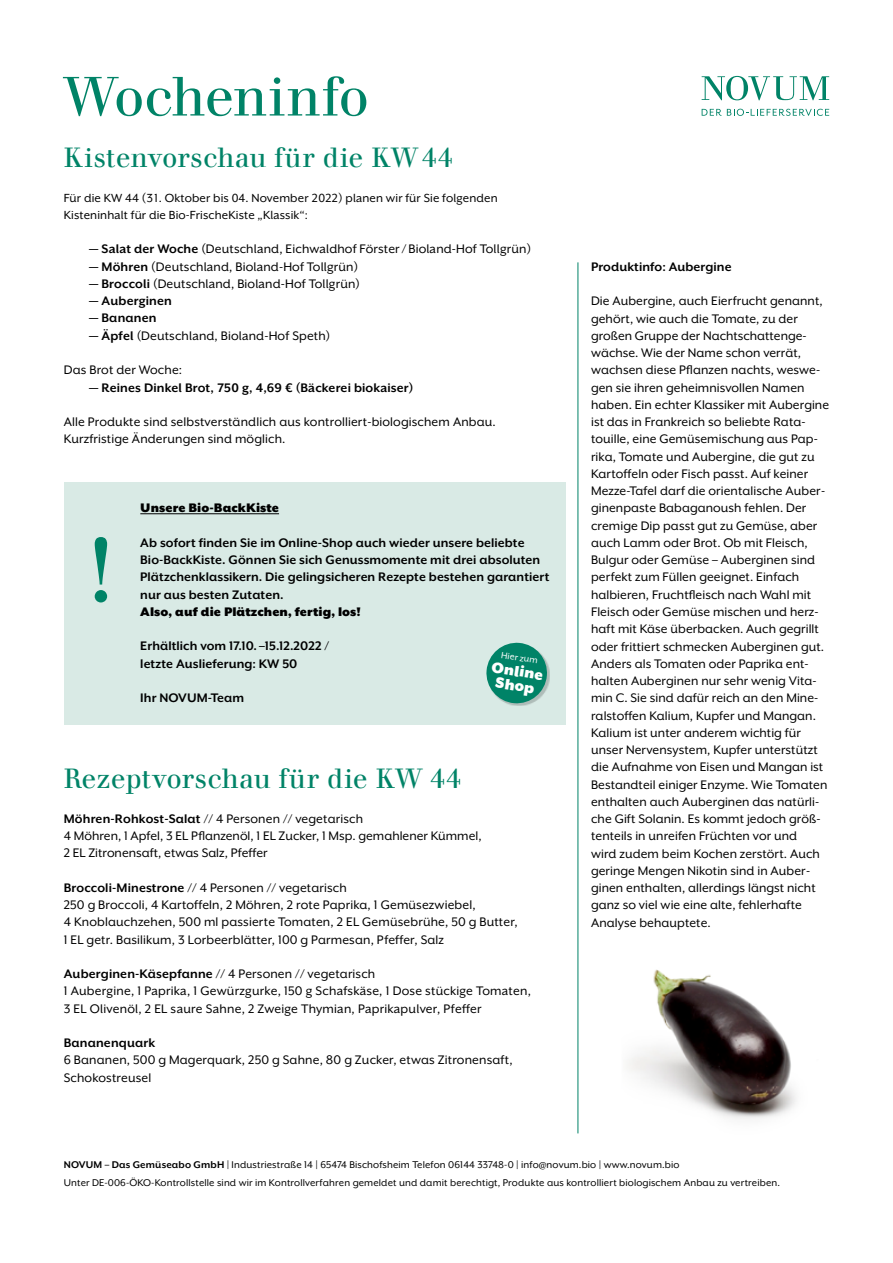
<style>
.page{position:relative;width:893px;height:1263px;background:#fff}
.page>*{position:absolute;margin:0;border:0;box-sizing:border-box;transform-origin:0 0}
.t1{font:90px "Walbaum Com";color:#008367}
.t2{font:54px "Walbaum Com";letter-spacing:-.015em;color:#008367}
.t3{font:27px "Walbaum Com";letter-spacing:.015em;color:#008367}
.t4{font:900 17.25px/14.7px "Mr Eaves XL San OT";color:#fff;text-align:center}
.t5{font:14.25px/17.2px "Mr Eaves XL San OT";letter-spacing:.005em;color:#000}
.t6{font:700 14.25px/17.2px "Mr Eaves XL San OT";letter-spacing:.005em;color:#000}
.t7{font:900 14.25px "Mr Eaves XL San OT";letter-spacing:.005em;color:#000}
.t8{font:13.5px/17.2px "Mr Eaves XL San OT";letter-spacing:.01em;color:#000}
.t9{font:11.25px/17.7px "Mr Eaves XL San OT";letter-spacing:.01em;color:#000}
.t10{font:10.35px "Mr Eaves XL San OT";color:#fff}
.s1{font-weight:700}
</style>
<div class="page">
<svg style="left:702px;top:76px;width:127px;height:24px"></svg>
<svg style="left:702px;top:109px;width:127px;height:7px"></svg>
<img style="left:627px;top:969px;width:169px;height:151px">
<div style="left:64px;top:482px;width:502px;height:243px;background:#d9eae5"></div>
<hr style="left:140px;top:513px;width:139px;height:1px;background:#000">
<hr style="left:578px;top:262px;width:1px;height:871px;background:#008367">
<div style="left:488px;top:644px;width:62px;height:62px;background:#000;opacity:.2"></div>
<svg style="left:486px;top:642px;width:62px;height:63px"></svg>
<h2 class="t2" style="left:64px;top:64px;width:307px">Wocheninfo</h2>
<h3 class="t3" style="left:64px;top:142px;width:391px">Kistenvorschau für die KW44</h3>
<p class="t8" style="left:64px;top:189px;width:435px">Für die KW 44 (31. Oktober bis 04. November 2022) planen wir für Sie folgenden<br>Kisteninhalt für die Bio-FrischeKiste „Klassik“:</p>
<p class="t5" style="left:89px;top:240px;width:443px"><span class="s1">— Salat der Woche</span> (Deutschland, Eichwaldhof Förster/ Bioland-Hof Tollgrün)</p>
<p class="t5" style="left:89px;top:258px;width:270px"><span class="s1">— Möhren</span> (Deutschland, Bioland-Hof Tollgrün)</p>
<p class="t5" style="left:89px;top:275px;width:272px"><span class="s1">— Broccoli</span> (Deutschland, Bioland-Hof Tollgrün)</p>
<p class="t6" style="left:89px;top:292px;width:84px">— Auberginen</p>
<p class="t6" style="left:89px;top:309px;width:69px">— Bananen</p>
<p class="t5" style="left:89px;top:327px;width:243px"><span class="s1">— Äpfel</span> (Deutschland, Bioland-Hof Speth)</p>
<p class="t5" style="left:64px;top:361px;width:120px">Das Brot der Woche:</p>
<p class="t6" style="left:89px;top:379px;width:326px">— Reines Dinkel Brot, 750 g, 4,69 € (Bäckerei biokaiser)</p>
<p class="t5" style="left:64px;top:413px;width:434px">Alle Produkte sind selbstverständlich aus kontrolliert-biologischem Anbau.<br>Kurzfristige Änderungen sind möglich.</p>
<h1 class="t1" style="left:88px;top:516px;width:28px">!</h1>
<p class="t7" style="left:140px;top:500px;width:140px">Unsere Bio-BackKiste</p>
<p class="t6" style="left:140px;top:534px;width:411px">Ab sofort finden Sie im Online-Shop auch wieder unsere beliebte Bio-BackKiste. Gönnen Sie sich Genussmomente mit drei absoluten Plätzchenklassikern. Die gelingsicheren Rezepte bestehen garantiert nur aus besten Zutaten.</p>
<p class="t7" style="left:140px;top:603px;width:222px">Also, auf die Plätzchen, fertig, los!</p>
<p class="t6" style="left:140px;top:637px;width:190px">Erhältlich vom 17.10. –15.12.2022 / letzte Auslieferung: KW 50</p>
<p class="t6" style="left:140px;top:689px;width:105px">Ihr NOVUM-Team</p>
<p class="t10" style="left:502px;top:649px;width:38px;rotate:9deg">Hier zum</p>
<p class="t4" style="left:493px;top:660px;width:53px;rotate:9deg">Online<br>Shop</p>
<h3 class="t3" style="left:64px;top:763px;width:399px">Rezeptvorschau für die KW 44</h3>
<p class="t5" style="left:64px;top:810px;width:419px"><span class="s1">Möhren-Rohkost-Salat</span> // 4 Personen // vegetarisch<br>4 Möhren, 1 Apfel, 3 EL Pflanzenöl, 1 EL Zucker, 1 Msp. gemahlener Kümmel,<br>2 EL Zitronensaft, etwas Salz, Pfeffer</p>
<p class="t5" style="left:64px;top:879px;width:455px"><span class="s1">Broccoli-Minestrone</span> // 4 Personen // vegetarisch<br>250 g Broccoli, 4 Kartoffeln, 2 Möhren, 2 rote Paprika, 1 Gemüsezwiebel,<br>4 Knoblauchzehen, 500 ml passierte Tomaten, 2 EL Gemüsebrühe, 50 g Butter, 1 EL getr. Basilikum, 3 Lorbeerblätter, 100 g Parmesan, Pfeffer, Salz</p>
<p class="t5" style="left:64px;top:965px;width:469px"><span class="s1">Auberginen-Käsepfanne</span> // 4 Personen // vegetarisch<br>1 Aubergine, 1 Paprika, 1 Gewürzgurke, 150 g Schafskäse, 1 Dose stückige Tomaten,<br>3 EL Olivenöl, 2 EL saure Sahne, 2 Zweige Thymian, Paprikapulver, Pfeffer</p>
<p class="t6" style="left:64px;top:1034px;width:93px">Bananenquark</p>
<p class="t5" style="left:64px;top:1051px;width:450px">6 Bananen, 500 g Magerquark, 250 g Sahne, 80 g Zucker, etwas Zitronensaft,<br>Schokostreusel</p>
<p class="t6" style="left:591px;top:258px;width:142px">Produktinfo: Aubergine</p>
<p class="t5" style="left:591px;top:292px;width:240px">Die Aubergine, auch Eierfrucht genannt, gehört, wie auch die Tomate, zu der großen Gruppe der Nachtschattenge&shy;wächse. Wie der Name schon verrät, wachsen diese Pflanzen nachts, weswe&shy;gen sie ihren geheimnisvollen Namen haben. Ein echter Klassiker mit Aubergine ist das in Frankreich so beliebte Rata&shy;touille, eine Gemüsemischung aus Pap&shy;rika, Tomate und Aubergine, die gut zu Kartoffeln oder Fisch passt. Auf keiner Mezze-Tafel darf die orientalische Auber&shy;ginenpaste Babaganoush fehlen. Der cremige Dip passt gut zu Gemüse, aber auch Lamm oder Brot. Ob mit Fleisch, Bulgur oder Gemüse – Auberginen sind perfekt zum Füllen geeignet. Einfach halbieren, Fruchtfleisch nach Wahl mit Fleisch oder Gemüse mischen und herz&shy;haft mit Käse überbacken. Auch gegrillt oder frittiert schmecken Auberginen gut.<br>Anders als Tomaten oder Paprika ent&shy;halten Auberginen nur sehr wenig Vita&shy;min C. Sie sind dafür reich an den Mine&shy;ralstoffen Kalium, Kupfer und Mangan.<br>Kalium ist unter anderem wichtig für unser Nervensystem, Kupfer unterstützt die Aufnahme von Eisen und Mangan ist Bestandteil einiger Enzyme. Wie Tomaten enthalten auch Auberginen das natürli&shy;che Gift Solanin. Es kommt jedoch größ&shy;tenteils in unreifen Früchten vor und<br>wird zudem beim Kochen zerstört. Auch geringe Mengen Nikotin sind in Auber&shy;ginen enthalten, allerdings längst nicht ganz so viel wie eine alte, fehlerhafte Analyse behauptete.</p>
<p class="t9" style="left:64px;top:1156px;width:718px"><span class="s1">NOVUM – Das Gemüseabo GmbH</span> | Industriestraße 14 | 65474 Bischofsheim Telefon 06144 33748-0 | info@novum.bio | www.novum.bio<br>Unter DE-006-ÖKO-Kontrollstelle sind wir im Kontrollverfahren gemeldet und damit berechtigt, Produkte aus kontrolliert biologischem Anbau zu vertreiben.</p>
</div>
